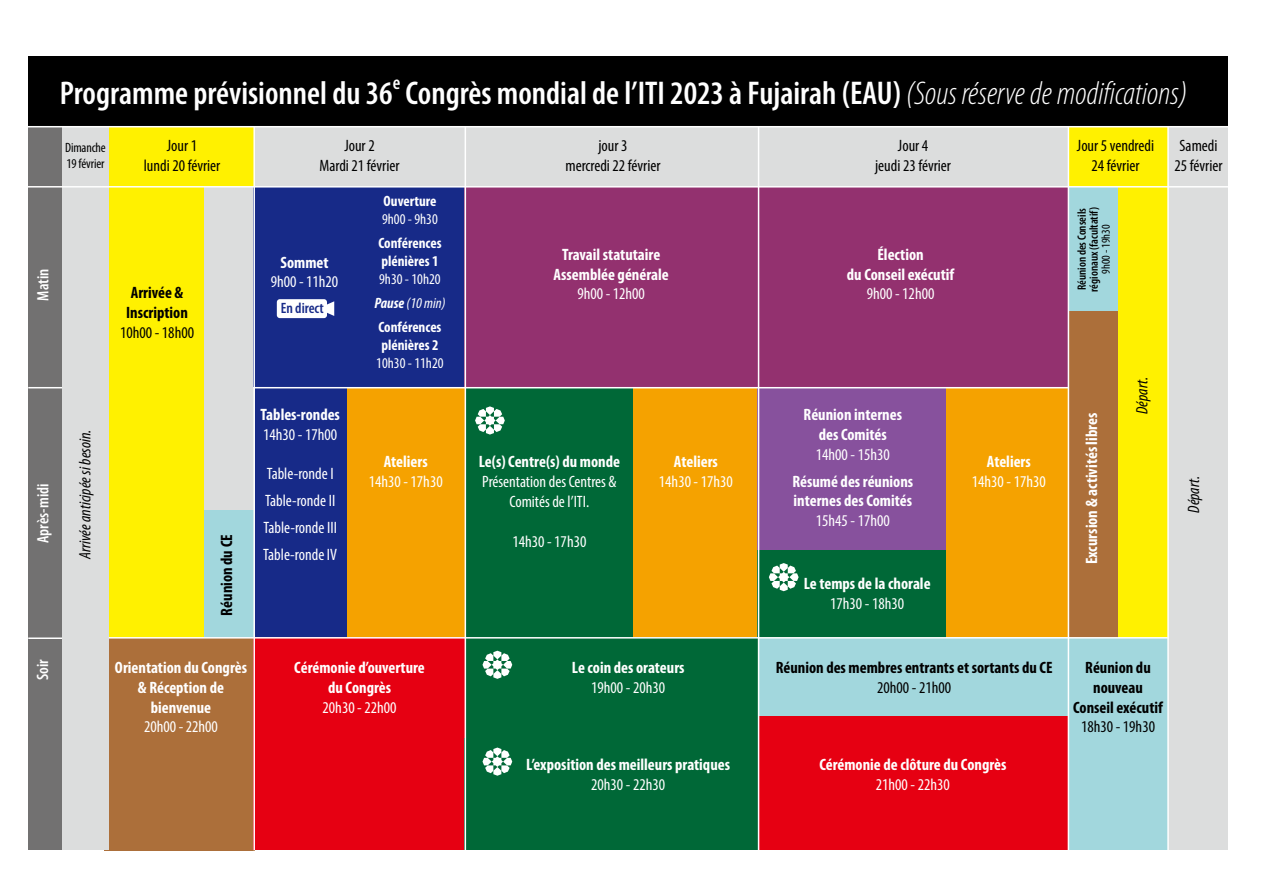
<style>
.page{position:relative;width:1263px;height:893px;background:#fff}
.page>*{position:absolute;margin:0;border:0;box-sizing:border-box;transform-origin:0 0}
.t1{font:600 condensed 33px "Myriad Pro";color:#fff}
.t2{font:600 condensed 19.2px "Myriad Pro";color:#fff}
.t3{font:700 condensed 16.5px/19.8px "Myriad Pro";color:#fff;text-align:center}
.t4{font:condensed 16.5px/27px "Myriad Pro";color:#fff}
.t5{font:condensed 16.5px/19.8px "Myriad Pro";color:#000;text-align:center}
.t6{font:700 condensed 16.5px/19.8px "Myriad Pro";color:#000}
.t7{font:italic condensed 16.5px "Myriad Pro";color:#000}
.t8{font:600 condensed 16.5px "Myriad Pro";color:#fff}
.t9{font:700 condensed 15px/24px "Myriad Pro";color:#fff}
.t10{font:condensed 15px "Myriad Pro";color:#fff}
.t11{font:600 condensed 15px "Myriad Pro";color:#172a88}
.t12{font:condensed 13.5px/16.2px "Myriad Pro";letter-spacing:-.01em;color:#000}
.t13{font:600 condensed 12px/12px "Myriad Pro";color:#000}
.t14{font:condensed 12px "Myriad Pro";color:#000}
.s1{font-weight:300;font-style:italic}
.s2{font-weight:400}
.s3{font-style:italic}
.s4{font-weight:400;font-style:italic}
</style>
<div class="page">
<div style="left:345px;top:180px;width:120px;height:207px;background:#172a88"></div>
<div style="left:254px;top:387px;width:94px;height:253px;background:#172a88"></div>
<div style="left:204px;top:180px;width:51px;height:335px;background:#dcdddd"></div>
<div style="left:104px;top:631px;width:151px;height:219px;background:#ac6f3a"></div>
<div style="left:28px;top:56px;width:1199px;height:72px;background:#000"></div>
<div style="left:28px;top:127px;width:34px;height:263px;background:#727171"></div>
<div style="left:28px;top:387px;width:34px;height:253px;background:#727171"></div>
<div style="left:251px;top:127px;width:822px;height:60px;background:#dcdddd"></div>
<div style="left:347px;top:387px;width:118px;height:253px;background:#f5a200"></div>
<div style="left:940px;top:387px;width:128px;height:256px;background:#f5a200"></div>
<div style="left:756px;top:637px;width:313px;height:80px;background:#a2d7dd"></div>
<div style="left:1066px;top:637px;width:104px;height:213px;background:#a2d7dd"></div>
<div style="left:756px;top:717px;width:311px;height:133px;background:#e60012"></div>
<div style="left:204px;top:510px;width:51px;height:127px;background:#a2d7dd"></div>
<div style="left:1068px;top:273px;width:50px;height:364px;background:#ac6f3a"></div>
<div style="left:1068px;top:183px;width:50px;height:127px;background:#a2d7dd"></div>
<div style="left:1118px;top:180px;width:51px;height:457px;background:#fff100"></div>
<div style="left:107px;top:180px;width:97px;height:457px;background:#fff100"></div>
<div style="left:630px;top:387px;width:128px;height:262px;background:#f5a200"></div>
<div style="left:253px;top:637px;width:212px;height:213px;background:#e60012"></div>
<div style="left:465px;top:738px;width:293px;height:112px;background:#006837"></div>
<div style="left:465px;top:637px;width:293px;height:101px;background:#006837"></div>
<div style="left:253px;top:187px;width:103px;height:200px;background:#172a88"></div>
<div style="left:465px;top:187px;width:293px;height:200px;background:#93316f"></div>
<div style="left:465px;top:387px;width:167px;height:253px;background:#006837"></div>
<div style="left:758px;top:387px;width:188px;height:163px;background:#87519d"></div>
<div style="left:758px;top:550px;width:188px;height:87px;background:#006837"></div>
<div style="left:758px;top:187px;width:310px;height:200px;background:#93316f"></div>
<div style="left:66px;top:127px;width:189px;height:60px;background:#fff100"></div>
<div style="left:1068px;top:127px;width:105px;height:60px;background:#fff100"></div>
<div style="left:28px;top:637px;width:34px;height:213px;background:#727171"></div>
<div style="left:62px;top:127px;width:47px;height:723px;background:#dcdddd"></div>
<div style="left:1168px;top:127px;width:59px;height:723px;background:#dcdddd"></div>
<svg style="left:475px;top:406px;width:30px;height:29px"></svg>
<svg style="left:769px;top:563px;width:30px;height:28px"></svg>
<svg style="left:482px;top:651px;width:30px;height:28px"></svg>
<svg style="left:482px;top:747px;width:30px;height:29px"></svg>
<hr style="left:109px;top:637px;width:1059px;height:2px;background:#fff">
<hr style="left:23px;top:186px;width:1212px;height:2px;background:#fff">
<hr style="left:23px;top:126px;width:1212px;height:1px;background:#fff">
<hr style="left:253px;top:387px;width:815px;height:1px;background:#fff">
<hr style="left:28px;top:387px;width:34px;height:1px;background:#fff">
<hr style="left:28px;top:637px;width:34px;height:2px;background:#fff">
<hr style="left:1167px;top:127px;width:2px;height:723px;background:#fff">
<hr style="left:1068px;top:127px;width:1px;height:723px;background:#fff">
<hr style="left:758px;top:127px;width:1px;height:723px;background:#fff">
<hr style="left:465px;top:127px;width:1px;height:723px;background:#fff">
<hr style="left:253px;top:127px;width:2px;height:723px;background:#fff">
<svg style="left:277px;top:299px;width:57px;height:19px"></svg>
<p class="t2" style="left:393px;top:71px;width:9px">e</p>
<h1 class="t1" style="left:60px;top:73px;width:1129px">Programme prévisionnel du 36 Congrès mondial de l’ITI 2023 à Fujairah (EAU) <span class="s1">(Sous réserve de modifications)</span></h1>
<p class="t8" style="left:33px;top:300px;width:33px;rotate:-90deg">Matin</p>
<p class="t8" style="left:33px;top:543px;width:61px;rotate:-90deg">Après-midi</p>
<p class="t12" style="left:65px;top:139px;width:42px">Dimanche<br>19 février</p>
<p class="t5" style="left:320px;top:136px;width:81px">Jour 2<br>Mardi 21 février</p>
<p class="t5" style="left:565px;top:136px;width:97px">jour 3<br>mercredi 22 février</p>
<p class="t5" style="left:875px;top:136px;width:77px">Jour 4<br>jeudi 23 février</p>
<p class="t5" style="left:1077px;top:136px;width:79px">Jour 5 vendredi<br>24 février</p>
<p class="t5" style="left:1174px;top:136px;width:49px">Samedi<br>25 février</p>
<p class="t5" style="left:144px;top:136px;width:78px">Jour 1<br>lundi 20 février</p>
<p class="t6" style="left:126px;top:283px;width:63px">Arrivée &amp;<br>Inscription</p>
<p class="t5" style="left:120px;top:322px;width:75px">10h00 - 18h00</p>
<p class="t7" style="left:76px;top:559px;width:131px;rotate:-90deg">Arrivée anticipée si besoin.</p>
<p class="t6" style="left:217px;top:616px;width:83px;rotate:-90deg">Réunion du CE</p>
<p class="t3" style="left:280px;top:252px;width:50px">Sommet</p>
<p class="t4" style="left:271px;top:268px;width:69px">9h00 - 11h20</p>
<p class="t11" style="left:281px;top:299px;width:45px">En direct</p>
<p class="t3" style="left:260px;top:405px;width:81px">Tables-rondes</p>
<p class="t4" style="left:263px;top:421px;width:75px">14h30 - 17h00</p>
<p class="t4" style="left:263px;top:460px;width:75px">Table-ronde I<br>Table-ronde II<br>Table-ronde III<br>Table-ronde IV</p>
<p class="t9" style="left:383px;top:190px;width:54px">Ouverture</p>
<p class="t10" style="left:382px;top:210px;width:57px">9h00 - 9h30</p>
<p class="t9" style="left:378px;top:235px;width:65px;line-height:18px">Conférences plénières 1</p>
<p class="t9" style="left:374px;top:268px;width:73px;text-align:center"><span class="s2">9h30 - 10h20<br></span><span class="s3">Pause</span> <span class="s4">(10 min)<br></span>Conférences</p>
<p class="t9" style="left:381px;top:334px;width:59px">plénières 2</p>
<p class="t10" style="left:376px;top:354px;width:69px">10h30 - 11h20</p>
<p class="t3" style="left:384px;top:452px;width:45px">Ateliers</p>
<p class="t4" style="left:369px;top:468px;width:75px">14h30 - 17h30</p>
<p class="t3" style="left:554px;top:245px;width:117px">Travail statutaire<br>Assemblée générale</p>
<p class="t4" style="left:577px;top:280px;width:69px">9h00 - 12h00</p>
<p class="t3" style="left:479px;top:452px;width:143px">Le(s) Centre(s) du monde</p>
<p class="t4" style="left:482px;top:472px;width:136px;line-height:19.8px;text-align:center">Présentation des Centres &amp;<br>Comités de l’ITI.</p>
<p class="t4" style="left:512px;top:527px;width:75px">14h30 - 17h30</p>
<p class="t3" style="left:674px;top:452px;width:45px">Ateliers</p>
<p class="t4" style="left:659px;top:468px;width:75px">14h30 - 17h30</p>
<p class="t3" style="left:847px;top:245px;width:109px">Élection<br>du Conseil exécutif</p>
<p class="t4" style="left:867px;top:280px;width:69px">9h00 - 12h00</p>
<p class="t3" style="left:803px;top:405px;width:100px">Réunion internes des Comités</p>
<p class="t4" style="left:816px;top:440px;width:75px">14h00 - 15h30</p>
<p class="t3" style="left:792px;top:471px;width:122px;text-align:left">Résumé des réunions internes des Comités</p>
<p class="t4" style="left:816px;top:507px;width:75px">15h45 - 17h00</p>
<p class="t3" style="left:804px;top:574px;width:128px">Le temps de la chorale</p>
<p class="t4" style="left:830px;top:589px;width:75px">17h30 - 18h30</p>
<p class="t3" style="left:987px;top:452px;width:45px">Ateliers</p>
<p class="t4" style="left:972px;top:468px;width:75px">14h30 - 17h30</p>
<p class="t13" style="left:1076px;top:292px;width:87px;rotate:-90deg">Réunion des Conseils régionaux (facultatif)</p>
<p class="t14" style="left:1099px;top:274px;width:51px;rotate:-90deg">9h00 - 19h30</p>
<p class="t3" style="left:1082px;top:564px;width:153px;rotate:-90deg">Excursion &amp; activités libres</p>
<p class="t7" style="left:1133px;top:414px;width:38px;rotate:-90deg">Départ.</p>
<p class="t7" style="left:1185px;top:513px;width:38px;rotate:-90deg">Départ.</p>
<p class="t8" style="left:33px;top:680px;width:23px;rotate:-90deg">Soir</p>
<p class="t3" style="left:115px;top:658px;width:134px">Orientation du Congrès &amp; Réception de bienvenue</p>
<p class="t4" style="left:144px;top:713px;width:75px">20h00 - 22h00</p>
<p class="t3" style="left:294px;top:658px;width:132px">Cérémonie d’ouverture du Congrès</p>
<p class="t4" style="left:323px;top:693px;width:75px">20h30 - 22h00</p>
<p class="t3" style="left:572px;top:658px;width:114px">Le coin des orateurs</p>
<p class="t4" style="left:591px;top:674px;width:75px">19h00 - 20h30</p>
<p class="t3" style="left:526px;top:755px;width:205px">L’exposition des meilleurs pratiques</p>
<p class="t4" style="left:591px;top:770px;width:75px">20h30 - 22h30</p>
<p class="t6" style="left:776px;top:658px;width:278px">Réunion des membres entrants et sortants du CE</p>
<p class="t5" style="left:877px;top:677px;width:75px">20h00 - 21h00</p>
<p class="t3" style="left:819px;top:755px;width:189px">Cérémonie de clôture du Congrès</p>
<p class="t4" style="left:876px;top:770px;width:75px">21h00 - 22h30</p>
<p class="t6" style="left:1073px;top:658px;width:91px;text-align:center">Réunion du nouveau<br>Conseil exécutif</p>
<p class="t5" style="left:1081px;top:717px;width:75px">18h30 - 19h30</p>
</div>
